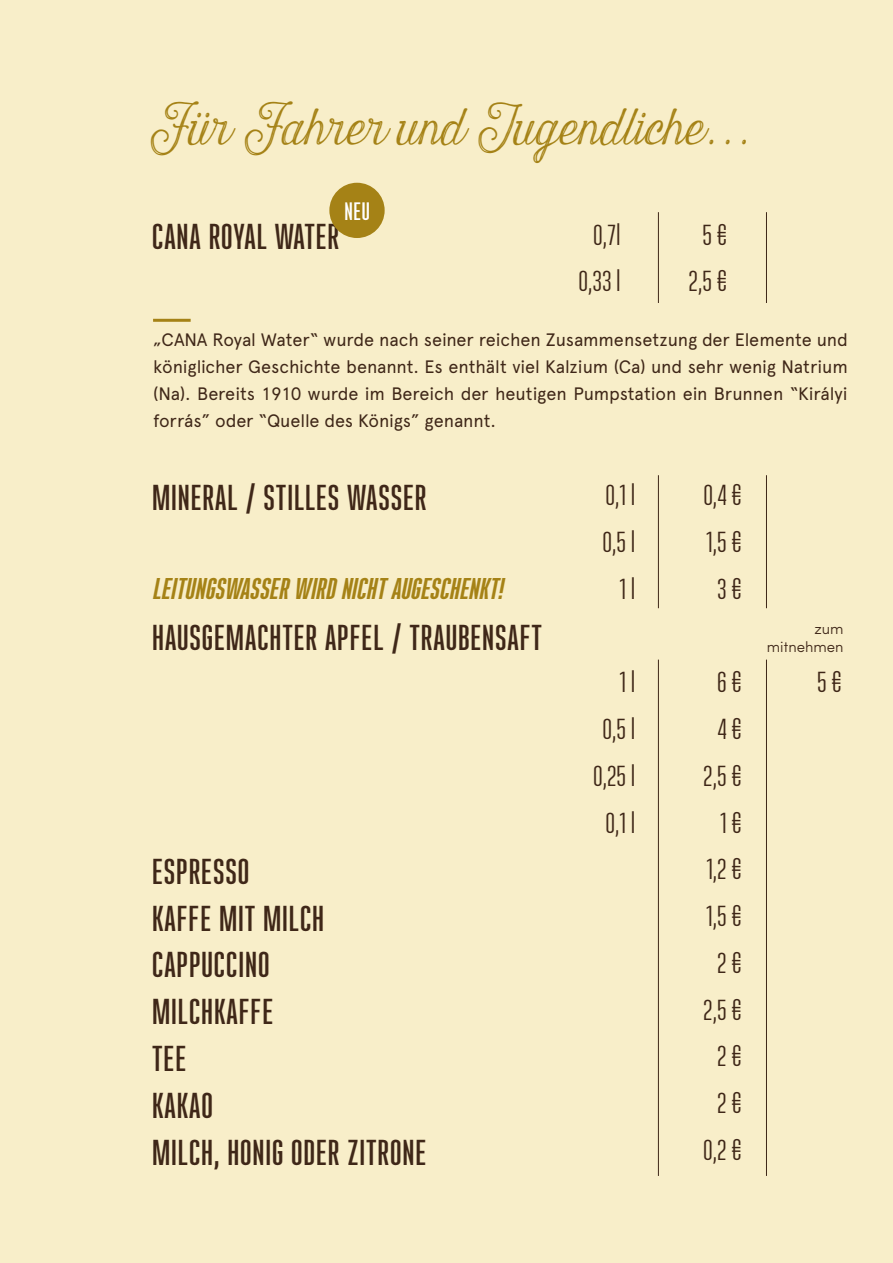
<style>
.page{position:relative;width:893px;height:1263px;background:#f8eec9}
.page>*{position:absolute;margin:0;border:0;box-sizing:border-box;transform-origin:0 0}
.t1{font:45px "Harman Script Inline";color:#a58216;scale:.9 1}
.t2{font:600 36px "Ristretto Pro";letter-spacing:.025em;color:#3f2718}
.t3{font:30px "Ristretto Pro";color:#3f2718}
.t4{font:italic 700 30px "Ristretto Pro";color:#a58216}
.t5{font:600 25.2px "Ristretto Pro";color:#fff}
.t6{font:18px/27px "Apercu Pro";letter-spacing:-.01em;color:#3f2718;text-align:justify}
.t7{font:300 15px/18px "Sofia Pro";color:#3f2718;text-align:right}
</style>
<div class="page">
<hr style="left:658px;top:475px;width:1px;height:133px;background:#3f2718">
<hr style="left:658px;top:660px;width:1px;height:516px;background:#3f2718">
<hr style="left:766px;top:475px;width:1px;height:133px;background:#3f2718">
<hr style="left:766px;top:660px;width:1px;height:516px;background:#3f2718">
<hr style="left:658px;top:212px;width:1px;height:91px;background:#3f2718">
<hr style="left:766px;top:212px;width:1px;height:91px;background:#3f2718">
<hr style="left:153px;top:319px;width:38px;height:3px;background:#a58216">
<div style="left:329px;top:183px;width:56px;height:55px;background:#a58216;border-radius:50%"></div>
<h1 class="t1" style="left:146px;top:102px;width:675px">Für Fahrer und Jugendliche...</h1>
<h3 class="t5" style="left:344px;top:197px;width:27px">NEU</h3>
<h2 class="t2" style="left:152px;top:216px;width:189px">CANA ROYAL WATER</h2>
<h3 class="t3" style="left:593px;top:217px;width:29px">0,7l</h3>
<h3 class="t3" style="left:702px;top:217px;width:26px">5 €</h3>
<h3 class="t3" style="left:578px;top:264px;width:44px">0,33 l</h3>
<h3 class="t3" style="left:689px;top:264px;width:40px">2,5 €</h3>
<p class="t6" style="left:153px;top:325px;width:696px">„CANA Royal Water“ wurde nach seiner reichen Zusammensetzung der Elemente und königlicher Geschichte benannt. Es enthält viel Kalzium (Ca) und sehr wenig Natrium (Na). Bereits 1910 wurde im Bereich der heutigen Pumpstation ein Brunnen “Királyi forrás” oder “Quelle des Königs” genannt.</p>
<h2 class="t2" style="left:152px;top:476px;width:276px">MINERAL / STILLES WASSER</h2>
<h3 class="t3" style="left:606px;top:478px;width:31px">0,1 l</h3>
<h3 class="t3" style="left:703px;top:478px;width:40px">0,4 €</h3>
<h3 class="t3" style="left:603px;top:524px;width:34px">0,5 l</h3>
<h3 class="t3" style="left:706px;top:524px;width:37px">1,5 €</h3>
<h3 class="t4" style="left:152px;top:571px;width:359px">LEITUNGSWASSERWIRDNICHTAUGESCHENKT!</h3>
<h3 class="t3" style="left:620px;top:571px;width:17px">1 l</h3>
<h3 class="t3" style="left:717px;top:571px;width:26px">3 €</h3>
<h2 class="t2" style="left:152px;top:617px;width:391px">HAUSGEMACHTER APFEL / TRAUBENSAFT</h2>
<p class="t7" style="left:767px;top:619px;width:78px">zum mitnehmen</p>
<h3 class="t3" style="left:620px;top:665px;width:17px">1 l</h3>
<h3 class="t3" style="left:717px;top:665px;width:26px">6 €</h3>
<h3 class="t3" style="left:817px;top:665px;width:26px">5 €</h3>
<h3 class="t3" style="left:603px;top:712px;width:34px">0,5 l</h3>
<h3 class="t3" style="left:717px;top:712px;width:26px">4 €</h3>
<h3 class="t3" style="left:593px;top:758px;width:44px">0,25 l</h3>
<h3 class="t3" style="left:703px;top:758px;width:40px">2,5 €</h3>
<h3 class="t3" style="left:606px;top:805px;width:31px">0,1 l</h3>
<h3 class="t3" style="left:720px;top:805px;width:23px">1 €</h3>
<h2 class="t2" style="left:152px;top:851px;width:99px">ESPRESSO</h2>
<h3 class="t3" style="left:706px;top:852px;width:37px">1,2 €</h3>
<h2 class="t2" style="left:152px;top:897px;width:174px">KAFFE MIT MILCH</h2>
<h3 class="t3" style="left:706px;top:899px;width:37px">1,5 €</h3>
<h2 class="t2" style="left:152px;top:944px;width:119px">CAPPUCCINO</h2>
<h3 class="t3" style="left:717px;top:945px;width:26px">2 €</h3>
<h2 class="t2" style="left:152px;top:991px;width:123px">MILCHKAFFE</h2>
<h3 class="t3" style="left:703px;top:992px;width:40px">2,5 €</h3>
<h2 class="t2" style="left:152px;top:1038px;width:36px">TEE</h2>
<h3 class="t3" style="left:717px;top:1039px;width:26px">2 €</h3>
<h2 class="t2" style="left:152px;top:1084px;width:62px">KAKAO</h2>
<h3 class="t3" style="left:717px;top:1086px;width:26px">2 €</h3>
<h2 class="t2" style="left:152px;top:1131px;width:276px">MILCH, HONIG ODER ZITRONE</h2>
<h3 class="t3" style="left:703px;top:1132px;width:40px">0,2 €</h3>
</div>
